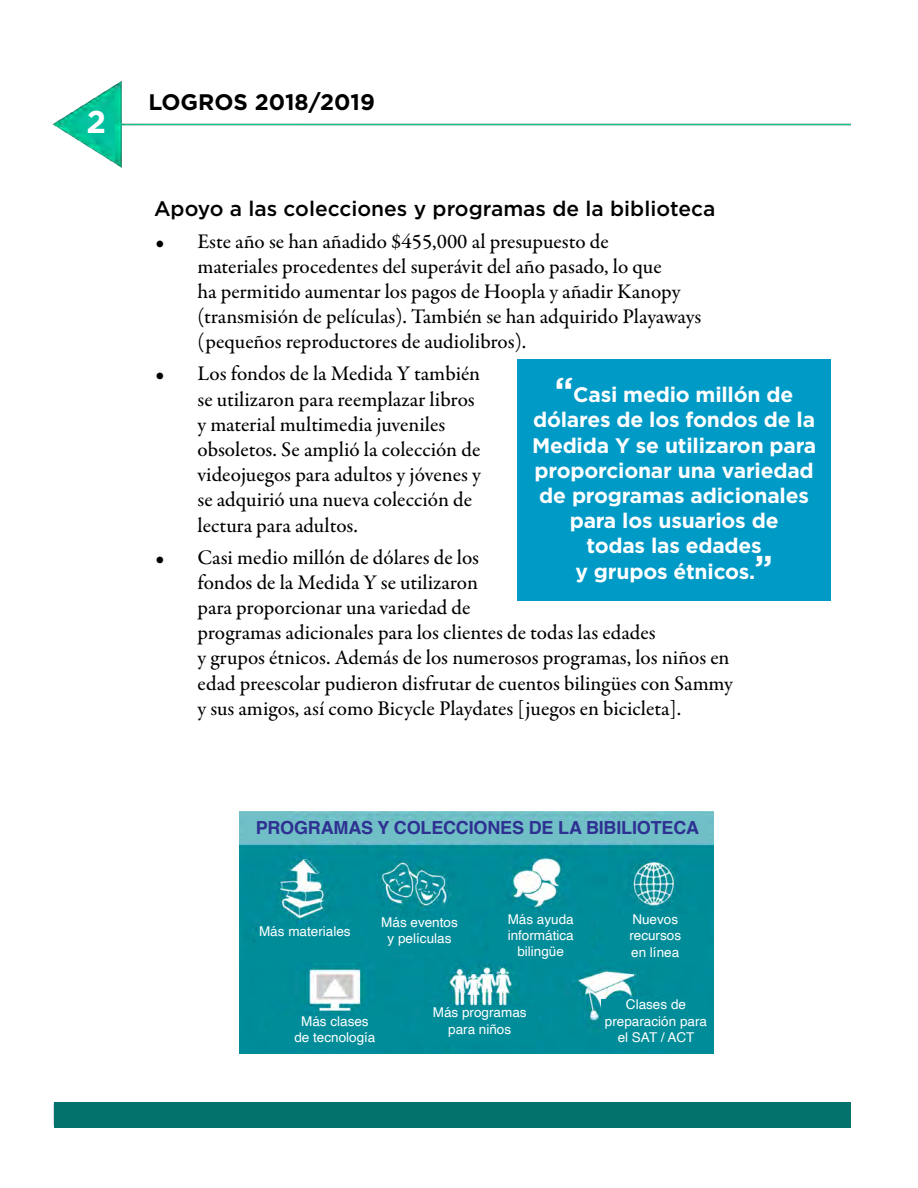
<style>
.page{position:relative;width:918px;height:1188px;background:#fff}
.page>*{position:absolute;margin:0;border:0;box-sizing:border-box;transform-origin:0 0}
.t1{font:700 31.5px "Gotham";color:#fff}
.t2{font:700 22.5px "Gotham";color:#000}
.t3{font:500 21px/25.2px "Garamond Premr Pro";color:#000}
.t4{font:700 21px/25.2px "Gotham";letter-spacing:-.01em;color:#fff;text-align:center}
.t5{font:500 21px "Gotham";color:#000}
.t6{font:700 18px "Helvetica";letter-spacing:-.01em;color:#2e3192}
.t7{font:13.5px/16.2px "Helvetica";color:#fff;text-align:center}
.s1{font-size:34.5px}
.s2{font-size:33px}
</style>
<div class="page">
<img style="left:53px;top:81px;width:797px;height:1045px">
<div style="left:54px;top:1102px;width:796px;height:26px;background:#03716c"></div>
<div style="left:517px;top:359px;width:314px;height:242px;background:#009ac7"></div>
<img style="left:240px;top:811px;width:474px;height:242px">
<div style="left:600px;top:1019px;width:19px;height:25px;background:#008c99"></div>
<div style="left:244px;top:821px;width:465px;height:20px;background:#70bec6"></div>
<div style="left:258px;top:926px;width:101px;height:36px;background:#008c99"></div>
<div style="left:268px;top:1016px;width:133px;height:33px;background:#008c99"></div>
<div style="left:368px;top:917px;width:102px;height:37px;background:#008c99"></div>
<div style="left:489px;top:913px;width:102px;height:48px;background:#008c99"></div>
<div style="left:422px;top:1007px;width:114px;height:37px;background:#008c99"></div>
<div style="left:601px;top:999px;width:109px;height:50px;background:#008c99"></div>
<div style="left:604px;top:914px;width:101px;height:48px;background:#008c99"></div>
<h1 class="t1" style="left:86px;top:101px;width:21px">2</h1>
<p class="t2" style="left:148px;top:87px;width:228px">LOGROS 2018/2019</p>
<p class="t5" style="left:154px;top:195px;width:563px">Apoyo a las colecciones y programas de la biblioteca</p>
<p class="t3" style="left:198px;top:229px;width:505px;text-indent:-42px">• Este año se han añadido $455,000 al presupuesto de<br>materiales procedentes del superávit del año pasado, lo que<br>ha permitido aumentar los pagos de Hoopla y añadir Kanopy (transmisión de películas). También se han adquirido Playaways (pequeños reproductores de audiolibros).</p>
<p class="t3" style="left:198px;top:362px;width:285px;text-indent:-42px">• Los fondos de la Medida Y también se utilizaron para reemplazar libros y material multimedia juveniles obsoletos. Se amplió la colección de videojuegos para adultos y jóvenes y se adquirió una nueva colección de lectura para adultos.</p>
<p class="t3" style="left:198px;top:545px;width:537px;text-indent:-42px">• Casi medio millón de dólares de los<br>fondos de la Medida Y se utilizaron<br>para proporcionar una variedad de<br>programas adicionales para los clientes de todas las edades<br>y grupos étnicos. Además de los numerosos programas, los niños en edad preescolar pudieron disfrutar de cuentos bilingües con Sammy y sus amigos, así como Bicycle Playdates [juegos en bicicleta].</p>
<p class="t4" style="left:532px;top:382px;width:286px"><span class="s1">“</span>Casi medio millón de dólares de los fondos de la<br>Medida Y se utilizaron para proporcionar una variedad de programas adicionales para los usuarios de<br>todas las edades<br>y grupos étnicos.<span class="s2">”</span></p>
<p class="t6" style="left:256px;top:813px;width:445px">PROGRAMAS Y COLECCIONES DE LA BIBILIOTECA</p>
<p class="t7" style="left:259px;top:923px;width:93px">Más materiales</p>
<p class="t7" style="left:381px;top:915px;width:78px">Más eventos y películas</p>
<p class="t7" style="left:508px;top:911px;width:68px">Más ayuda informática bilingüe</p>
<p class="t7" style="left:629px;top:912px;width:53px;text-align:left">Nuevos recursos en línea</p>
<p class="t7" style="left:294px;top:1013px;width:83px">Más clases de tecnología</p>
<p class="t7" style="left:433px;top:1005px;width:95px">Más programas para niños</p>
<p class="t7" style="left:605px;top:997px;width:104px">Clases de preparación para el SAT / ACT</p>
</div>
